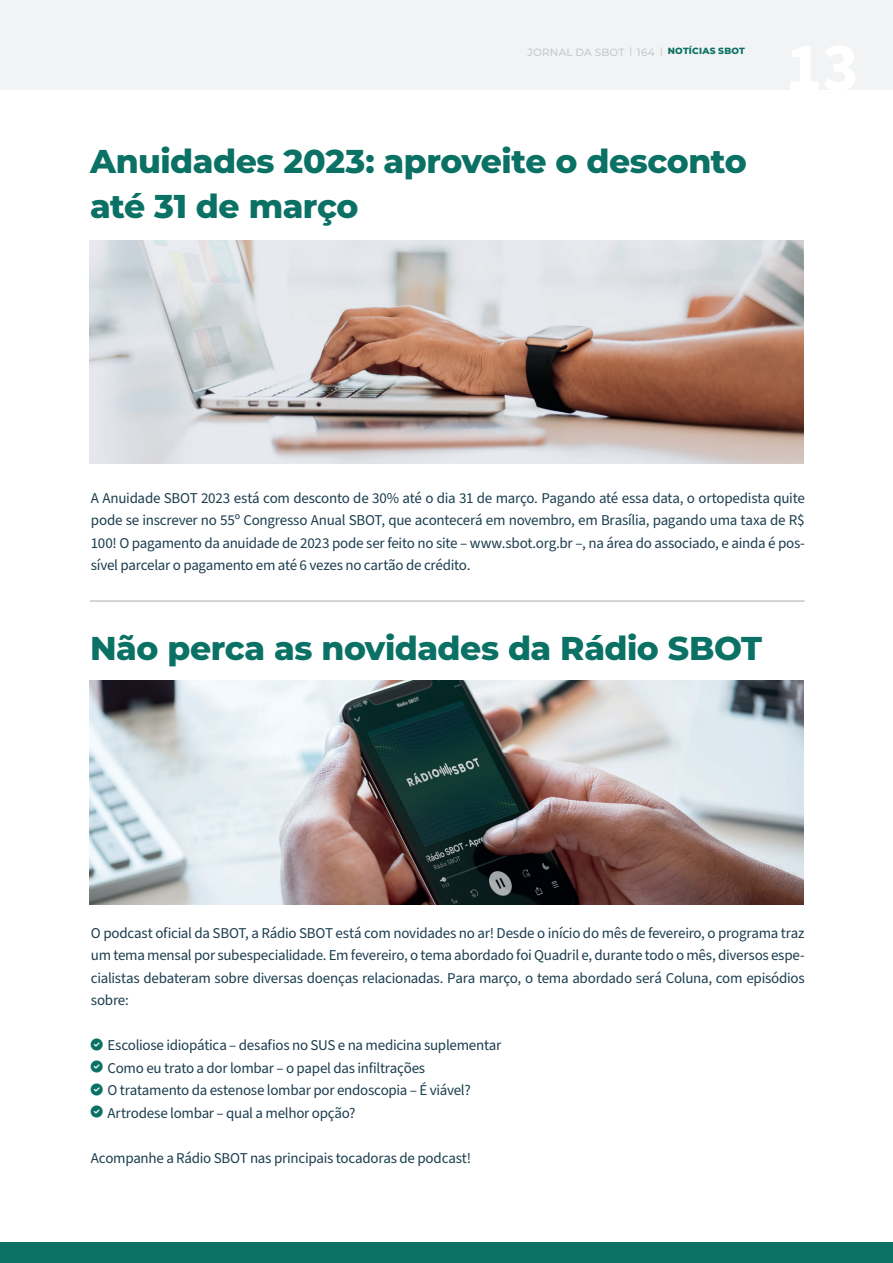
<style>
.page{position:relative;width:893px;height:1263px;background:#fff}
.page>*{position:absolute;margin:0;border:0;box-sizing:border-box;transform-origin:0 0}
.t1{font:800 33px/45px "Montserrat";letter-spacing:-.015em;color:#0a7164}
.t2{font:15px/22.5px "Source Sans Pro";letter-spacing:-.02em;color:#1c3e50;text-align:justify}
.t3{font:500 10.5px "Montserrat";letter-spacing:.02em;color:#c7c8ca}
.s1{font-size:9px}
.s2{font-weight:800;font-size:9px;color:#0a7164}
.s3{color:#0a7164}
</style>
<div class="page">
<div style="left:0;top:0;width:893px;height:90px;background:#f2f3f4"></div>
<div style="left:0;top:1242px;width:893px;height:21px;background:#0a7164"></div>
<hr style="left:90px;top:601px;width:715px;height:1px;background:#a8a9ad">
<img style="left:90px;top:240px;width:713px;height:223px">
<img style="left:90px;top:681px;width:713px;height:223px">
<p class="t3" style="left:528px;top:45px;width:219px">JORNAL DA SBOT <span class="s1">|</span> 164 <span class="s1">|</span> <span class="s2">NOTÍCIAS SBOT</span></p>
<h1 class="t1" style="left:90px;top:136px;width:658px">Anuidades 2023: aproveite o desconto até 31 de março</h1>
<p class="t2" style="left:91px;top:487px;width:715px">A Anuidade SBOT 2023 está com desconto de 30% até o dia 31 de março. Pagando até essa data, o ortopedista quite pode se inscrever no 55º Congresso Anual SBOT, que acontecerá em novembro, em Brasília, pagando uma taxa de R$ 100! O pagamento da anuidade de 2023 pode ser feito no site – www.sbot.org.br –, na área do associado, e ainda é pos&shy;sível parcelar o pagamento em até 6 vezes no cartão de crédito.</p>
<h1 class="t1" style="left:90px;top:624px;width:674px">Não perca as novidades da Rádio SBOT</h1>
<p class="t2" style="left:91px;top:922px;width:715px">O podcast oficial da SBOT, a Rádio SBOT está com novidades no ar! Desde o início do mês de fevereiro, o programa traz um tema mensal por subespecialidade. Em fevereiro, o tema abordado foi Quadril e, durante todo o mês, diversos espe&shy;cialistas debateram sobre diversas doenças relacionadas. Para março, o tema abordado será Coluna, com episódios sobre:</p>
<p class="t2" style="left:91px;top:1034px;width:412px"><span class="s3">●</span> Escoliose idiopática – desafios no SUS e na medicina suplementar</p>
<p class="t2" style="left:91px;top:1057px;width:336px"><span class="s3">●</span> Como eu trato a dor lombar – o papel das infiltrações</p>
<p class="t2" style="left:91px;top:1079px;width:381px"><span class="s3">●</span> O tratamento da estenose lombar por endoscopia – É viável?</p>
<p class="t2" style="left:91px;top:1102px;width:266px"><span class="s3">●</span> Artrodese lombar – qual a melhor opção?</p>
<p class="t2" style="left:91px;top:1147px;width:382px">Acompanhe a Rádio SBOT nas principais tocadoras de podcast!</p>
</div>
